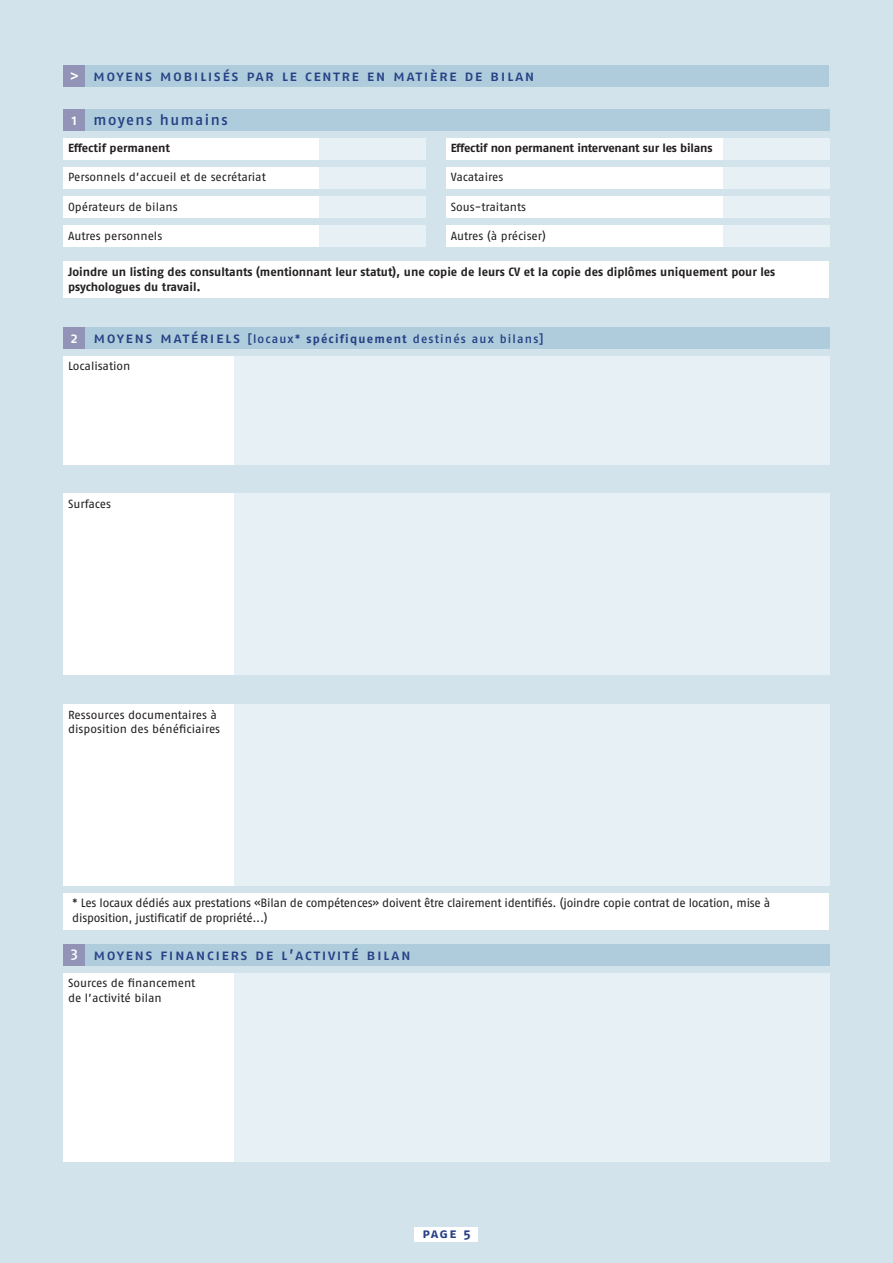
<style>
.page{position:relative;width:893px;height:1263px;background:#d3e3ec}
.page>*{position:absolute;margin:0;border:0;box-sizing:border-box;transform-origin:0 0}
.INTER{font:15px "Fago No Med Caps";letter-spacing:.09em;color:#264085}
.INTER-2{font:15px "Fago No Med";letter-spacing:.095em;color:#264085}
.INTER-3{font:15px "Fago No Med";color:#fff}
.INTER-4{font:13.5px "Fago No Bold Caps";color:#264085}
.texte_courant{font:12px "Fago No";letter-spacing:-.02em;color:#231f20}
.texte_courant-2{font:700 12px/14.4px "Fago No";color:#231f20}
.INTER-5{font:12px "Fago No Med";letter-spacing:.1em;color:#264085}
.texte_courant-3{font:11.7px/14.5px "Fago No";color:#231f20}
.texte_courant-4{font:700 11.7px "Fago No";letter-spacing:-.015em;color:#231f20}
.s1{font-family:"Fago No Med Caps";font-size:15px}
.s2{font-family:"Fago No";font-weight:700}
</style>
<div class="page">
<div style="left:64px;top:138px;width:255px;height:22px;background:#fff"></div>
<div style="left:85px;top:109px;width:744px;height:22px;background:#aeccdb"></div>
<div style="left:64px;top:109px;width:21px;height:22px;background:#9194b6"></div>
<div style="left:85px;top:65px;width:744px;height:22px;background:#aeccdb"></div>
<div style="left:64px;top:65px;width:21px;height:22px;background:#9194b6"></div>
<div style="left:64px;top:167px;width:255px;height:22px;background:#fff"></div>
<div style="left:64px;top:196px;width:255px;height:22px;background:#fff"></div>
<div style="left:64px;top:225px;width:255px;height:22px;background:#fff"></div>
<div style="left:446px;top:138px;width:277px;height:22px;background:#fff"></div>
<div style="left:319px;top:138px;width:106px;height:22px;background:#e7f0f5"></div>
<div style="left:319px;top:167px;width:106px;height:22px;background:#e7f0f5"></div>
<div style="left:319px;top:196px;width:106px;height:22px;background:#e7f0f5"></div>
<div style="left:319px;top:225px;width:106px;height:22px;background:#e7f0f5"></div>
<div style="left:723px;top:138px;width:106px;height:22px;background:#e7f0f5"></div>
<div style="left:446px;top:167px;width:277px;height:22px;background:#fff"></div>
<div style="left:723px;top:167px;width:106px;height:22px;background:#e7f0f5"></div>
<div style="left:447px;top:196px;width:276px;height:22px;background:#fff"></div>
<div style="left:723px;top:196px;width:106px;height:22px;background:#e7f0f5"></div>
<div style="left:446px;top:225px;width:277px;height:22px;background:#fff"></div>
<div style="left:723px;top:225px;width:106px;height:22px;background:#e7f0f5"></div>
<div style="left:85px;top:327px;width:744px;height:21px;background:#aeccdb"></div>
<div style="left:64px;top:327px;width:21px;height:21px;background:#9194b6"></div>
<div style="left:64px;top:356px;width:170px;height:109px;background:#fff"></div>
<div style="left:64px;top:494px;width:170px;height:181px;background:#fff"></div>
<div style="left:64px;top:704px;width:170px;height:181px;background:#fff"></div>
<div style="left:85px;top:944px;width:744px;height:21px;background:#aeccdb"></div>
<div style="left:64px;top:944px;width:21px;height:21px;background:#9194b6"></div>
<div style="left:64px;top:973px;width:170px;height:188px;background:#fff"></div>
<div style="left:234px;top:973px;width:595px;height:188px;background:#e7f0f5"></div>
<div style="left:415px;top:1227px;width:63px;height:14px;background:#fff"></div>
<div style="left:234px;top:356px;width:595px;height:109px;background:#e7f0f5"></div>
<div style="left:234px;top:494px;width:595px;height:181px;background:#e7f0f5"></div>
<div style="left:64px;top:893px;width:765px;height:36px;background:#fff"></div>
<div style="left:64px;top:261px;width:765px;height:37px;background:#fff"></div>
<div style="left:234px;top:704px;width:595px;height:181px;background:#e7f0f5"></div>
<p class="INTER-3" style="left:70px;top:68px;width:11px">&gt;</p>
<p class="INTER" style="left:93px;top:68px;width:443px">moyens mobilisés par le centre en matière de bilan</p>
<p class="INTER-3" style="left:72px;top:111px;width:7px">1</p>
<p class="INTER-2" style="left:94px;top:111px;width:136px">moyens humains</p>
<p class="texte_courant-4" style="left:68px;top:141px;width:104px">Effectif permanent</p>
<p class="texte_courant-3" style="left:68px;top:170px;width:199px">Personnels d’accueil et de secrétariat</p>
<p class="texte_courant-3" style="left:68px;top:199px;width:111px">Opérateurs de bilans</p>
<p class="texte_courant-3" style="left:68px;top:228px;width:96px">Autres personnels</p>
<p class="texte_courant-4" style="left:451px;top:141px;width:263px">Effectif non permanent intervenant sur les bilans</p>
<p class="texte_courant-3" style="left:451px;top:170px;width:54px">Vacataires</p>
<p class="texte_courant-3" style="left:451px;top:199px;width:77px">Sous-traitants</p>
<p class="texte_courant-3" style="left:451px;top:228px;width:97px">Autres (à préciser)</p>
<p class="texte_courant-2" style="left:68px;top:265px;width:709px">Joindre un listing des consultants (mentionnant leur statut), une copie de leurs CV et la copie des diplômes uniquement pour les psychologues du travail.</p>
<p class="INTER-3" style="left:71px;top:329px;width:8px">2</p>
<p class="INTER-5" style="left:94px;top:332px;width:452px"><span class="s1">moyens matériels</span> [locaux* <span class="s2">spécifiquement</span> destinés aux bilans]</p>
<p class="texte_courant-3" style="left:68px;top:359px;width:64px">Localisation</p>
<p class="texte_courant-3" style="left:68px;top:497px;width:45px">Surfaces</p>
<p class="texte_courant-3" style="left:68px;top:707px;width:154px">Ressources documentaires à disposition des bénéficiaires</p>
<p class="texte_courant" style="left:72px;top:896px;width:700px">* Les locaux dédiés aux prestations «Bilan de compétences» doivent être clairement identifiés. (joindre copie contrat de location, mise à</p>
<p class="texte_courant" style="left:72px;top:911px;width:197px">disposition, justificatif de propriété...)</p>
<p class="INTER-3" style="left:71px;top:944px;width:9px">3</p>
<p class="INTER" style="left:94px;top:946px;width:319px">moyens financiers de l’activité bilan</p>
<p class="texte_courant-3" style="left:68px;top:976px;width:129px">Sources de financement de l’activité bilan</p>
<p class="INTER-4" style="left:422px;top:1225px;width:50px">page 5</p>
</div>
